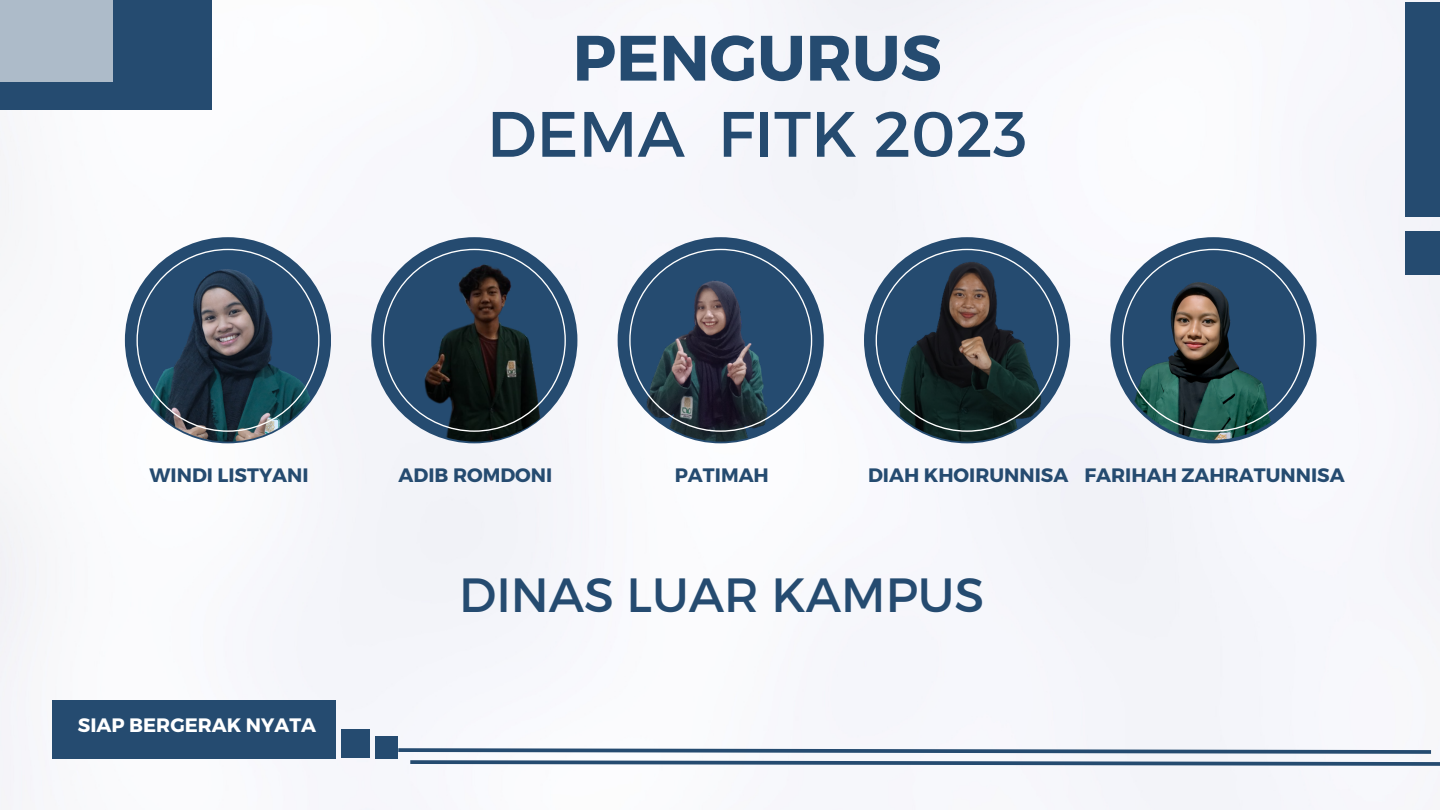
<style>
.page{position:relative;width:1440px;height:810px;background:#fff}
.page>*{position:absolute;margin:0;border:0;box-sizing:border-box;transform-origin:0 0}
.t1{font:64px "Montserrat";color:#254b70}
.t2{font:700 64px "Montserrat";color:#254b70}
.t3{font:48px "Montserrat";color:#254b70}
.t4{font:700 19.4px "Montserrat";color:#254b70}
.t5{font:700 19.4px "Montserrat";color:#fff}
</style>
<div class="page">
<img style="left:0;top:0;width:1440px;height:810px">
<div style="left:52px;top:700px;width:283px;height:58px;background:#254b70"></div>
<div style="left:341px;top:729px;width:29px;height:29px;background:#254b70"></div>
<div style="left:376px;top:736px;width:22px;height:22px;background:#254b70"></div>
<div style="left:0;top:0;width:212px;height:109px;background:#254b70"></div>
<div style="left:0;top:0;width:113px;height:81px;background:#adbbc9"></div>
<div style="left:1405px;top:2px;width:35px;height:215px;background:#254b70"></div>
<div style="left:1405px;top:232px;width:35px;height:43px;background:#254b70"></div>
<svg style="left:395px;top:746px;width:1045px;height:22px"></svg>
<img style="left:127px;top:239px;width:202px;height:203px;border-radius:50%">
<svg style="left:137px;top:249px;width:183px;height:183px;background:#445c70"></svg>
<img style="left:374px;top:239px;width:203px;height:203px;border-radius:50%">
<svg style="left:383px;top:249px;width:183px;height:183px;background:#394d60"></svg>
<img style="left:619px;top:239px;width:203px;height:203px;border-radius:50%">
<svg style="left:629px;top:249px;width:183px;height:183px;background:#455970"></svg>
<img style="left:866px;top:239px;width:202px;height:203px;border-radius:50%">
<svg style="left:876px;top:249px;width:183px;height:183px;background:#3e505f"></svg>
<img style="left:1112px;top:237px;width:203px;height:203px;border-radius:50%">
<svg style="left:1122px;top:249px;width:183px;height:183px;background:#456171"></svg>
<p class="t2" style="left:573px;top:16px;width:371px">PENGURUS</p>
<p class="t1" style="left:487px;top:92px;width:542px">DEMA FITK 2023</p>
<p class="t4" style="left:150px;top:463px;width:161px">WINDI LISTYANI</p>
<p class="t4" style="left:399px;top:463px;width:155px">ADIB ROMDONI</p>
<p class="t4" style="left:675px;top:463px;width:96px">PATIMAH</p>
<p class="t4" style="left:868px;top:463px;width:202px">DIAH KHOIRUNNISA</p>
<p class="t4" style="left:1085px;top:463px;width:262px">FARIHAH ZAHRATUNNISA</p>
<p class="t5" style="left:78px;top:713px;width:240px">SIAP BERGERAK NYATA</p>
<p class="t3" style="left:459px;top:564px;width:527px">DINAS LUAR KAMPUS</p>
</div>
